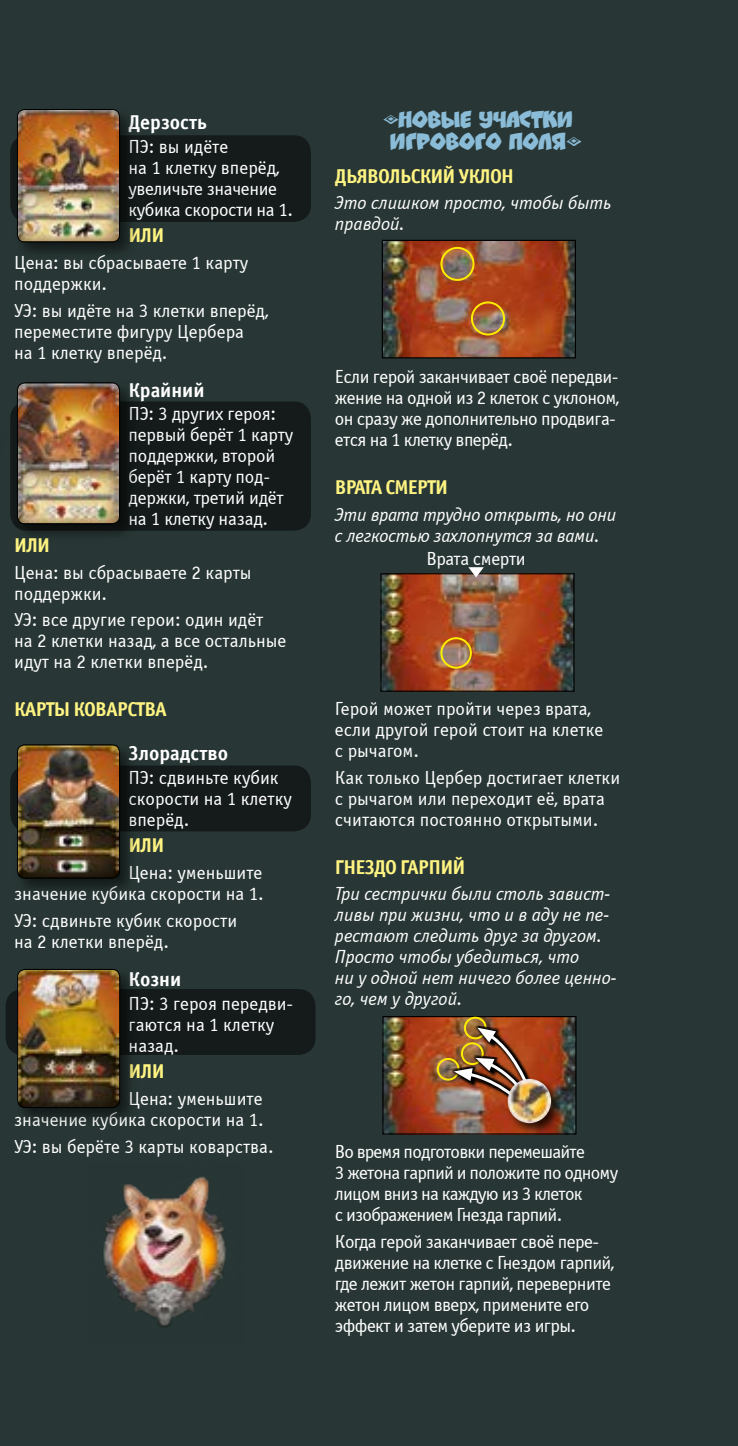
<style>
.page{position:relative;width:738px;height:1446px;background:#fff}
.page>*{position:absolute;margin:0;border:0;box-sizing:border-box;transform-origin:0 0}
.t1{font:22px/22px "AA Clobberin Time Smooth";color:#8abbd7;text-align:center}
.t2{font:700 20px "Officina Sans Win C";letter-spacing:-.04em;color:#fff482}
.t3{font:700 20px "Officina Sans Win C";color:#fff}
.t4{font:19px/21px "Officina Sans Win C";color:#fff}
.t5{font:19px/21px "Officina Sans Win C";letter-spacing:-.03em;color:#fff}
.t6{font:italic 19px/21px "Officina Sans Win C";color:#fff}
.t7{font:19px/21px "Officina Sans Win C";letter-spacing:-.04em;color:#fff}
.t8{font:19px/21px "Officina Sans Win C";letter-spacing:-.02em;color:#fff}
</style>
<div class="page">
<div style="left:0;top:0;width:737px;height:1446px;background:#283735"></div>
<div style="left:10px;top:135px;width:301px;height:87px;background:#141b1a;border-radius:17px"></div>
<div style="left:10px;top:401px;width:301px;height:130px;background:#141b1a;border-radius:17px"></div>
<div style="left:6px;top:989px;width:309px;height:66px;background:#141b1a;border-radius:17px"></div>
<div style="left:10px;top:765px;width:301px;height:66px;background:#141b1a;border-radius:17px"></div>
<img style="left:383px;top:242px;width:190px;height:114px">
<div style="left:381px;top:240px;width:194px;height:118px;border:1px solid #000"></div>
<div style="left:440px;top:247px;width:34px;height:34px;border:2px solid #ffed00;border-radius:50%"></div>
<div style="left:470px;top:301px;width:34px;height:34px;border:2px solid #ffed00;border-radius:50%"></div>
<img style="left:382px;top:575px;width:190px;height:115px">
<div style="left:380px;top:573px;width:194px;height:119px;border:1px solid #000"></div>
<div style="left:440px;top:637px;width:31px;height:32px;border:2px solid #ffed00;border-radius:50%"></div>
<svg style="left:468px;top:567px;width:15px;height:10px"></svg>
<img style="left:384px;top:1018px;width:190px;height:114px">
<div style="left:382px;top:1016px;width:194px;height:118px;border:1px solid #000"></div>
<div style="left:463px;top:1016px;width:23px;height:23px;border:2px solid #ffed00;border-radius:50%"></div>
<div style="left:436px;top:1058px;width:23px;height:22px;border:2px solid #ffed00;border-radius:50%"></div>
<img style="left:451px;top:1025px;width:94px;height:102px">
<div style="left:505px;top:1076px;width:58px;height:59px;background:#000;opacity:.75"></div>
<img style="left:507px;top:1079px;width:43px;height:44px;border-radius:22px">
<div style="left:13px;top:105px;width:124px;height:155px;background:#000;opacity:.5"></div>
<img style="left:17px;top:110px;width:102px;height:131px">
<div style="left:17px;top:109px;width:103px;height:133px;border:1px solid #000;border-radius:7px"></div>
<div style="left:13px;top:379px;width:125px;height:163px;background:#000;opacity:.5"></div>
<img style="left:17px;top:383px;width:102px;height:140px">
<div style="left:17px;top:382px;width:103px;height:142px;border:1px solid #000;border-radius:8px"></div>
<div style="left:13px;top:741px;width:124px;height:155px;background:#000;opacity:.5"></div>
<img style="left:17px;top:745px;width:102px;height:132px">
<div style="left:17px;top:744px;width:103px;height:134px;border:1px solid #000;border-radius:7px"></div>
<div style="left:13px;top:965px;width:125px;height:161px;background:#000;opacity:.5"></div>
<img style="left:18px;top:970px;width:102px;height:137px">
<div style="left:17px;top:969px;width:103px;height:139px;border:1px solid #000;border-radius:8px"></div>
<img style="left:103px;top:1176px;width:123px;height:151px">
<p class="t3" style="left:128px;top:111px;width:80px">Дерзость</p>
<p class="t8" style="left:128px;top:136px;width:166px">ПЭ: вы идёте<br>на 1 клетку вперёд, увеличьте значение кубика скорости на 1.</p>
<p class="t2" style="left:128px;top:224px;width:37px">ИЛИ</p>
<p class="t4" style="left:14px;top:252px;width:235px">Цена: вы сбрасываете 1 карту поддержки.</p>
<p class="t4" style="left:14px;top:300px;width:255px">УЭ: вы идёте на 3 клетки вперёд, переместите фигуру Цербера<br>на 1 клетку вперёд.</p>
<p class="t3" style="left:128px;top:378px;width:77px">Крайний</p>
<p class="t4" style="left:128px;top:404px;width:166px">ПЭ: 3 других героя: первый берёт 1 карту поддержки, второй берёт 1 карту под&shy;держки, третий идёт на 1 клетку назад.</p>
<p class="t2" style="left:14px;top:534px;width:37px">ИЛИ</p>
<p class="t4" style="left:14px;top:562px;width:239px">Цена: вы сбрасываете 2 карты поддержки.</p>
<p class="t4" style="left:14px;top:610px;width:273px">УЭ: все другие герои: один идёт на 2 клетки назад, а все остальные идут на 2 клетки вперёд.</p>
<p class="t2" style="left:14px;top:698px;width:154px">КАРТЫ КОВАРСТВА</p>
<p class="t3" style="left:128px;top:742px;width:101px">Злорадство</p>
<p class="t4" style="left:128px;top:767px;width:165px">ПЭ: сдвиньте кубик скорости на 1 клетку вперёд.</p>
<p class="t2" style="left:128px;top:834px;width:37px">ИЛИ</p>
<p class="t4" style="left:14px;top:862px;width:251px;text-align:right">Цена: уменьшите<br>значение кубика скорости на 1.</p>
<p class="t4" style="left:14px;top:910px;width:224px">УЭ: сдвиньте кубик скорости на 2 клетки вперёд.</p>
<p class="t3" style="left:128px;top:967px;width:54px">Козни</p>
<p class="t4" style="left:128px;top:993px;width:166px">ПЭ: 3 героя передви&shy;гаются на 1 клетку назад.</p>
<p class="t2" style="left:128px;top:1060px;width:37px">ИЛИ</p>
<p class="t4" style="left:14px;top:1088px;width:251px;text-align:right">Цена: уменьшите<br>значение кубика скорости на 1.</p>
<p class="t4" style="left:14px;top:1136px;width:261px">УЭ: вы берёте 3 карты коварства.</p>
<p class="t1" style="left:389px;top:108px;width:184px">Новые участки игрового поля</p>
<p class="t2" style="left:334px;top:165px;width:180px">ДЬЯВОЛЬСКИЙ УКЛОН</p>
<p class="t6" style="left:334px;top:193px;width:278px">Это слишком просто, чтобы быть правдой.</p>
<p class="t5" style="left:334px;top:367px;width:285px">Если герой заканчивает своё передви&shy;жение на одной из 2 клеток с уклоном, он сразу же дополнительно продвига&shy;ется на 1 клетку вперёд.</p>
<p class="t2" style="left:334px;top:476px;width:115px">ВРАТА СМЕРТИ</p>
<p class="t6" style="left:334px;top:504px;width:283px">Эти врата трудно открыть, но они с легкостью захлопнутся за вами.</p>
<p class="t8" style="left:426px;top:548px;width:101px">Врата смерти</p>
<p class="t4" style="left:334px;top:699px;width:270px">Герой может пройти через врата, если другой герой стоит на клетке с рычагом.</p>
<p class="t4" style="left:334px;top:767px;width:286px">Как только Цербер достигает клетки с рычагом или переходит её, врата считаются постоянно открытыми.</p>
<p class="t2" style="left:334px;top:855px;width:132px">ГНЕЗДО ГАРПИЙ</p>
<p class="t6" style="left:334px;top:884px;width:283px">Три сестрички были столь завист&shy;ливы при жизни, что и в аду не пе&shy;рестают следить друг за другом.<br>Просто чтобы убедиться, что<br>ни у одной нет ничего более ценно&shy;го, чем у другой.</p>
<p class="t7" style="left:334px;top:1141px;width:284px">Во время подготовки перемешайте<br>3 жетона гарпий и положите по одному лицом вниз на каждую из 3 клеток<br>с изображением Гнезда гарпий.</p>
<p class="t5" style="left:334px;top:1231px;width:281px">Когда герой заканчивает своё пере&shy;движение на клетке с Гнездом гарпий, где лежит жетон гарпий, переверните жетон лицом вверх, примените его эффект и затем уберите из игры.</p>
</div>
